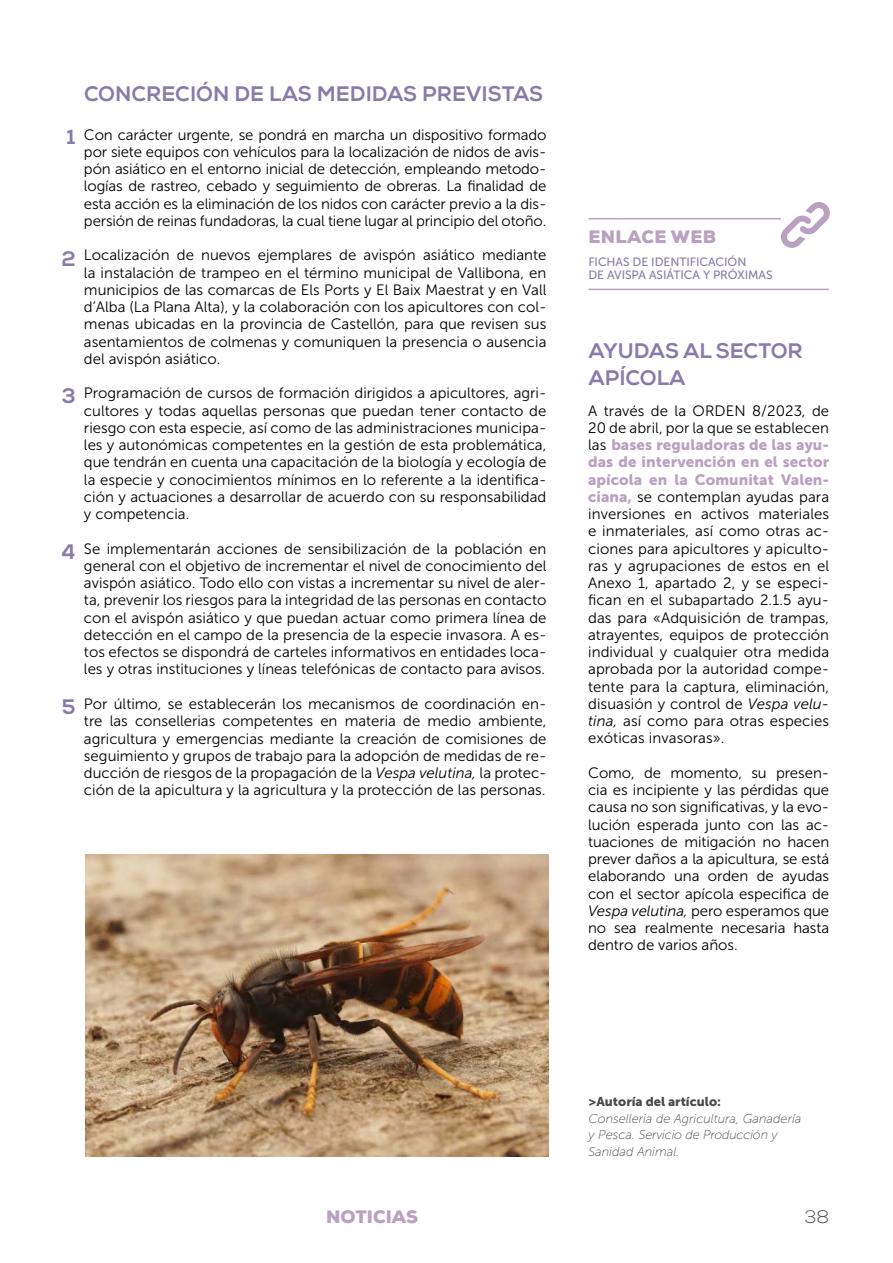
<style>
.page{position:relative;width:893px;height:1263px;background:#fff}
.page>*{position:absolute;margin:0;border:0;box-sizing:border-box;transform-origin:0 0}
.t1{font:800 21px/27px "Nexa";color:#887baa}
.t2{font:900 18px "Nexa";letter-spacing:.02em;color:#bba1c1}
.t3{font:900 18px "Nexa";color:#bba1c1}
.t4{font:300 18px "Nexa";color:#4a4a49}
.t5{font:15px/17.2px "Museo Sans 300";color:#000;text-align:justify}
.t6{font:15px/17.2px "Museo Sans 900";letter-spacing:.005em;color:#bba1c1;text-align:justify}
.t7{font:italic 12.75px/16.5px "Museo Sans 100";color:#4a4a49}
.t8{font:12.75px "Museo Sans 900";color:#4a4a49}
.t9{font:12px/12.8px "Museo Sans 500";letter-spacing:-.005em;color:#887baa}
.s1{font-style:italic}
.s2{font-family:"Museo Sans 300";color:#000}
.s3{font-family:"Museo Sans 900";color:#bba1c1}
</style>
<div class="page">
<hr style="left:588px;top:218px;width:193px;height:1px;background:#bba1c1">
<img style="left:85px;top:855px;width:464px;height:302px">
<hr style="left:588px;top:289px;width:241px;height:1px;background:#bba1c1">
<svg style="left:780px;top:202px;width:50px;height:46px"></svg>
<h1 class="t1" style="left:84px;top:80px;width:461px">CONCRECIÓN DE LAS MEDIDAS PREVISTAS</h1>
<h1 class="t1" style="left:66px;top:124px;width:11px">1</h1>
<h1 class="t1" style="left:61px;top:245px;width:16px">2</h1>
<h1 class="t1" style="left:61px;top:382px;width:16px">3</h1>
<h1 class="t1" style="left:62px;top:539px;width:16px">4</h1>
<h1 class="t1" style="left:62px;top:693px;width:15px">5</h1>
<p class="t5" style="left:84px;top:126px;width:464px">Con carácter urgente, se pondrá en marcha un dispositivo formado por siete equipos con vehículos para la localización de nidos de avis&shy;pón asiático en el entorno inicial de detección, empleando metodo&shy;logías de rastreo, cebado y seguimiento de obreras. La finalidad de esta acción es la eliminación de los nidos con carácter previo a la dis&shy;persión de reinas fundadoras, la cual tiene lugar al principio del otoño.</p>
<p class="t5" style="left:84px;top:247px;width:464px">Localización de nuevos ejemplares de avispón asiático mediante la instalación de trampeo en el término municipal de Vallibona, en municipios de las comarcas de Els Ports y El Baix Maestrat y en Vall d’Alba (La Plana Alta), y la colaboración con los apicultores con col&shy;menas ubicadas en la provincia de Castellón, para que revisen sus asentamientos de colmenas y comuniquen la presencia o ausencia del avispón asiático.</p>
<p class="t5" style="left:84px;top:385px;width:464px">Programación de cursos de formación dirigidos a apicultores, agri&shy;cultores y todas aquellas personas que puedan tener contacto de riesgo con esta especie, así como de las administraciones municipa&shy;les y autonómicas competentes en la gestión de esta problemática, que tendrán en cuenta una capacitación de la biología y ecología de la especie y conocimientos mínimos en lo referente a la identifica&shy;ción y actuaciones a desarrollar de acuerdo con su responsabilidad y competencia.</p>
<p class="t5" style="left:84px;top:540px;width:464px">Se implementarán acciones de sensibilización de la población en general con el objetivo de incrementar el nivel de conocimiento del avispón asiático. Todo ello con vistas a incrementar su nivel de aler&shy;ta, prevenir los riesgos para la integridad de las personas en contacto con el avispón asiático y que puedan actuar como primera línea de detección en el campo de la presencia de la especie invasora. A es&shy;tos efectos se dispondrá de carteles informativos en entidades loca&shy;les y otras instituciones y líneas telefónicas de contacto para avisos.</p>
<p class="t5" style="left:84px;top:695px;width:464px">Por último, se establecerán los mecanismos de coordinación en&shy;tre las consellerias competentes en materia de medio ambiente, agricultura y emergencias mediante la creación de comisiones de seguimiento y grupos de trabajo para la adopción de medidas de re&shy;ducción de riesgos de la propagación de la <span class="s1">Vespa velutina,</span> la protec&shy;ción de la apicultura y la agricultura y la protección de las personas.</p>
<p class="t2" style="left:588px;top:225px;width:129px">ENLACE WEB</p>
<p class="t9" style="left:588px;top:256px;width:186px">FICHAS DE IDENTIFICACIÓN<br>DE AVISPA ASIÁTICA Y PRÓXIMAS</p>
<h1 class="t1" style="left:588px;top:337px;width:216px">AYUDAS AL SECTOR<br>APÍCOLA</h1>
<p class="t5" style="left:588px;top:402px;width:243px">A través de la ORDEN 8/2023, de<br>20 de abril, por la que se establecen</p>
<p class="t6" style="left:588px;top:436px;width:243px"><span class="s2">las</span> bases reguladoras de las ayu&shy;das de intervención en el sector apícola en la Comunitat Valen-</p>
<p class="t5" style="left:588px;top:488px;width:243px"><span class="s3">ciana,</span> se contemplan ayudas para inversiones en activos materiales e inmateriales, así como otras ac&shy;ciones para apicultores y apiculto&shy;ras y agrupaciones de estos en el Anexo 1, apartado 2, y se especi&shy;fican en el subapartado 2.1.5 ayu&shy;das para «Adquisición de trampas, atrayentes, equipos de protección individual y cualquier otra medida aprobada por la autoridad compe&shy;tente para la captura, eliminación, disuasión y control de <span class="s1">Vespa velu&shy;tina,</span> así como para otras especies exóticas invasoras».</p>
<p class="t5" style="left:588px;top:764px;width:243px">Como, de momento, su presen&shy;cia es incipiente y las pérdidas que causa no son significativas, y la evo&shy;lución esperada junto con las ac&shy;tuaciones de mitigación no hacen prever daños a la apicultura, se está elaborando una orden de ayudas con el sector apícola especifica de <span class="s1">Vespa velutina,</span> pero esperamos que no sea realmente necesaria hasta dentro de varios años.</p>
<p class="t8" style="left:588px;top:1094px;width:134px">&gt;Autoría del artículo:</p>
<p class="t7" style="left:588px;top:1110px;width:214px">Conselleria de Agricultura, Ganadería y Pesca. Servicio de Producción y<br>Sanidad Animal.</p>
<p class="t3" style="left:326px;top:1205px;width:93px">NOTICIAS</p>
<p class="t4" style="left:805px;top:1206px;width:26px">38</p>
</div>
